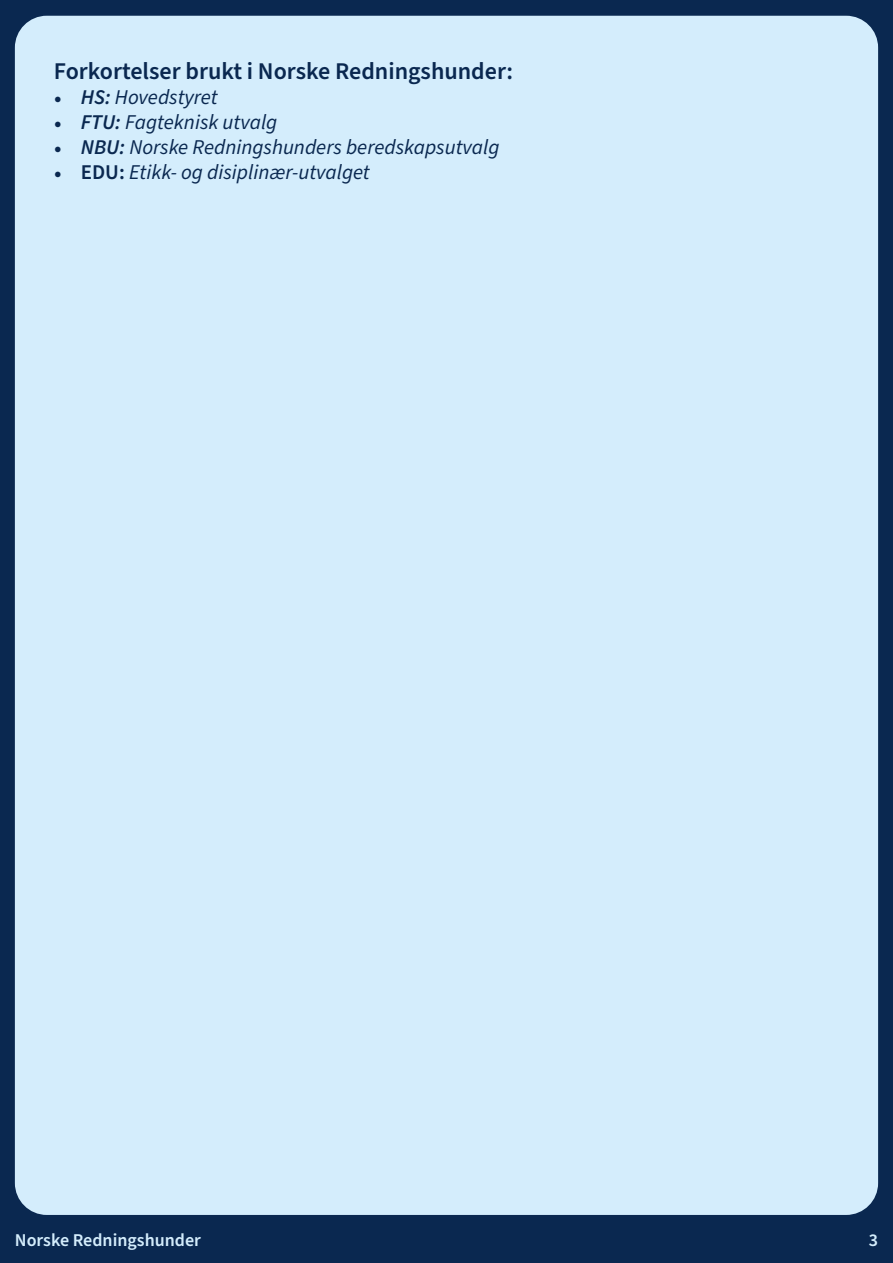
<style>
.page{position:relative;width:893px;height:1263px;background:#0a2850}
.page>*{position:absolute;margin:0;border:0;box-sizing:border-box;transform-origin:0 0}
.t1{font:600 24px "Source Sans Pro";color:#0a2850}
.t2{font:italic 21px "Source Sans Pro";color:#0a2850}
.t3{font:600 18px "Source Sans Pro";color:#d4edfc}
.s1{font-family:"Minion Pro";font-style:normal}
.s2{font-weight:600}
.s3{font-weight:600;font-style:normal}
</style>
<div class="page">
<div style="left:15px;top:16px;width:863px;height:1199px;background:#d4edfc;border-radius:32px"></div>
<p class="t1" style="left:54px;top:55px;width:461px">Forkortelser brukt i Norske Redningshunder:</p>
<p class="t2" style="left:54px;top:83px;width:165px"><span class="s1">•</span> <span class="s2">HS:</span> Hovedstyret</p>
<p class="t2" style="left:54px;top:108px;width:225px"><span class="s1">•</span> <span class="s2">FTU:</span> Fagteknisk utvalg</p>
<p class="t2" style="left:54px;top:133px;width:447px"><span class="s1">•</span> <span class="s2">NBU:</span> Norske Redningshunders beredskapsutvalg</p>
<p class="t2" style="left:54px;top:158px;width:317px"><span class="s1">•</span> <span class="s3">EDU:</span> Etikk- og disiplinær-utvalget</p>
<p class="t3" style="left:15px;top:1228px;width:188px">Norske Redningshunder</p>
<p class="t3" style="left:869px;top:1228px;width:11px">3</p>
</div>
